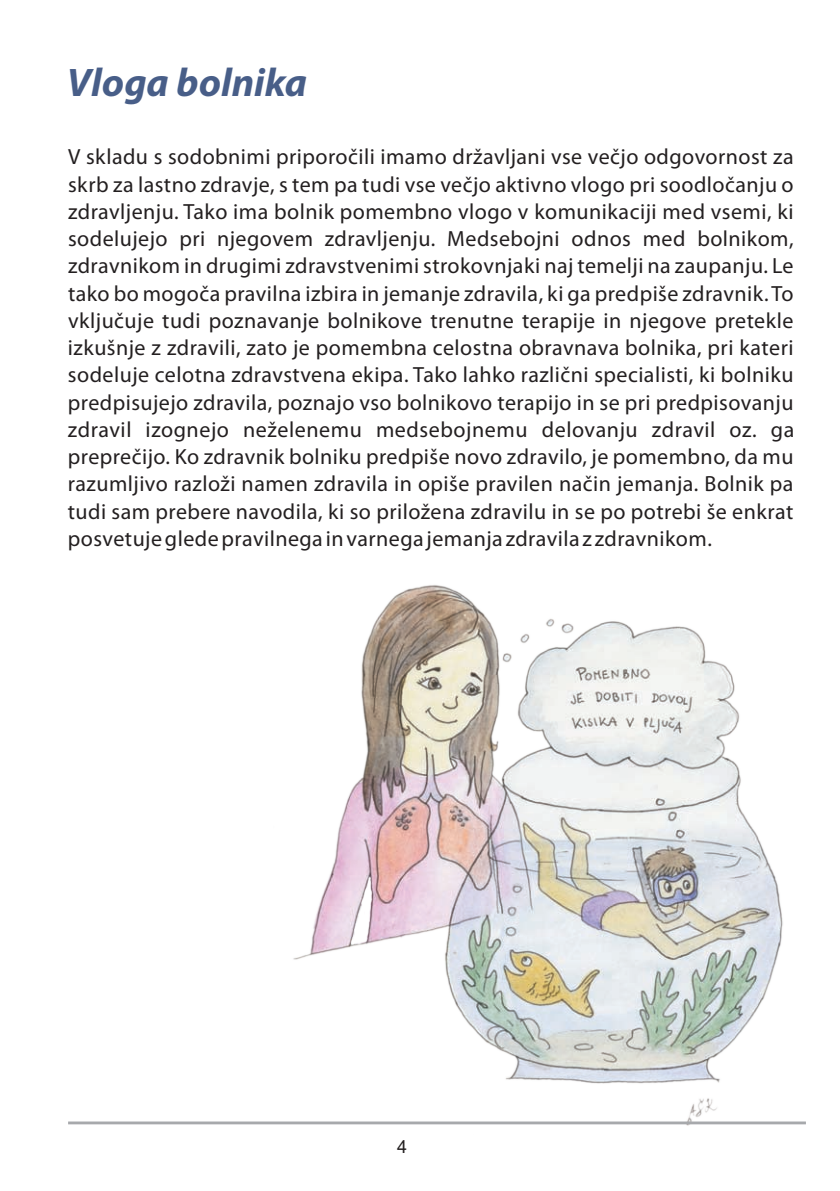
<style>
.page{position:relative;width:840px;height:1191px;background:#fff}
.page>*{position:absolute;margin:0;border:0;box-sizing:border-box;transform-origin:0 0}
.t1{font:italic 700 40px "Myriad Pro";color:#485e88}
.t2{font:22px/27.2px "Myriad Pro";letter-spacing:.02em;color:#231f20;text-align:justify}
.t3{font:18px "Arial";color:#231f20}
</style>
<div class="page">
<img style="left:273px;top:585px;width:509px;height:541px">
<hr style="left:68px;top:1121px;width:737px;height:3px;background:#a7a9ac">
<h1 class="t1" style="left:67px;top:66px;width:242px">Vloga bolnika</h1>
<p class="t2" style="left:68px;top:145px;width:727px">V skladu s sodobnimi priporočili imamo državljani vse večjo odgovornost za skrb za lastno zdravje, s tem pa tudi vse večjo aktivno vlogo pri soodločanju o zdravljenju. Tako ima bolnik pomembno vlogo v komunikaciji med vsemi, ki sodelujejo pri njegovem zdravljenju. Medsebojni odnos med bolnikom, zdravnikom in drugimi zdravstvenimi strokovnjaki naj temelji na zaupanju. Le tako bo mogoča pravilna izbira in jemanje zdravila, ki ga predpiše zdravnik. To vključuje tudi poznavanje bolnikove trenutne terapije in njegove pretekle izkušnje z zdravili, zato je pomembna celostna obravnava bolnika, pri kateri sodeluje celotna zdravstvena ekipa. Tako lahko različni specialisti, ki bolniku predpisujejo zdravila, poznajo vso bolnikovo terapijo in se pri predpisovanju zdravil izognejo neželenemu medsebojnemu delovanju zdravil oz. ga preprečijo. Ko zdravnik bolniku predpiše novo zdravilo, je pomembno, da mu razumljivo razloži namen zdravila in opiše pravilen način jemanja. Bolnik pa tudi sam prebere navodila, ki so priložena zdravilu in se po potrebi še enkrat posvetuje glede pravilnega in varnega jemanja zdravila z zdravnikom.</p>
<p class="t3" style="left:397px;top:1139px;width:12px">4</p>
</div>
